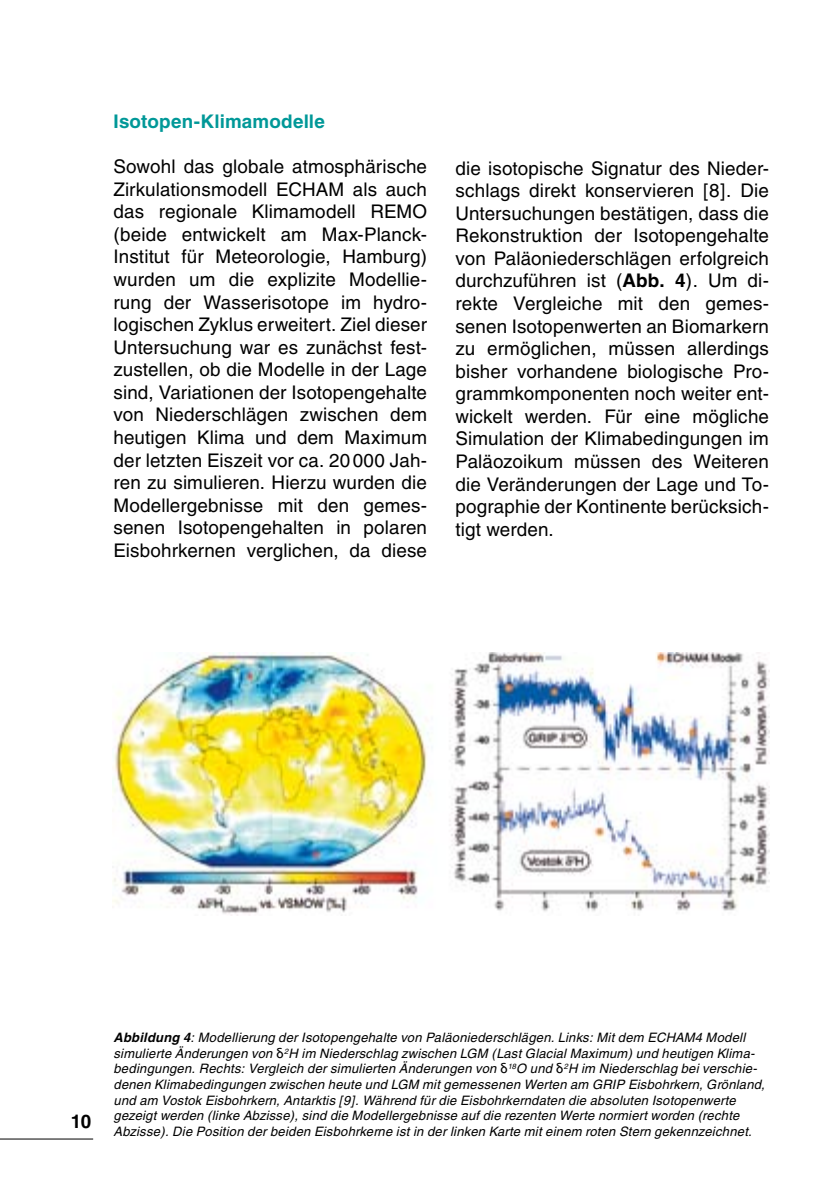
<style>
.page{position:relative;width:840px;height:1191px;background:#fff}
.page>*{position:absolute;margin:0;border:0;box-sizing:border-box;transform-origin:0 0}
.t1{font:18.8px/22.6px "Helvetica";letter-spacing:.005em;color:#000;text-align:justify}
.t2{font:700 18.8px "Helvetica";letter-spacing:.01em;color:#009898}
.t3{font:700 18.8px "Helvetica";color:#000}
.t4{font:italic 13px/15.6px "Helvetica";letter-spacing:.02em;color:#000}
.s1{font-weight:700}
.s2{font-family:"Lucida Console";font-style:normal}
</style>
<div class="page">
<hr style="left:0;top:1138px;width:93px;height:1px;background:#000">
<img style="left:113px;top:653px;width:655px;height:262px">
<p class="t2" style="left:113px;top:110px;width:213px">Isotopen-Klimamodelle</p>
<p class="t1" style="left:113px;top:155px;width:315px">Sowohl das globale atmosphärische Zirkulationsmodell ECHAM als auch das regionale Klimamodell REMO (beide entwickelt am Max-Planck-Institut für Meteorologie, Hamburg) wurden um die explizite Modellie&shy;rung der Wasserisotope im hydro&shy;logischen Zyklus erweitert. Ziel dieser Untersuchung war es zunächst fest&shy;zustellen, ob die Modelle in der Lage sind, Variationen der Isotopengehalte von Niederschlägen zwischen dem heutigen Klima und dem Maximum der letzten Eiszeit vor ca. 20000 Jah&shy;ren zu simulieren. Hierzu wurden die Modellergebnisse mit den gemes&shy;senen Isotopengehalten in polaren Eisbohrkernen verglichen, da diese</p>
<p class="t1" style="left:455px;top:157px;width:315px">die isotopische Signatur des Nieder&shy;schlags direkt konservieren [8]. Die Untersuchungen bestätigen, dass die Rekonstruktion der Isotopengehalte von Paläoniederschlägen erfolgreich durchzuführen ist (<span class="s1">Abb. 4</span>). Um di&shy;rekte Vergleiche mit den gemes&shy;senen Isotopenwerten an Biomarkern zu ermöglichen, müssen allerdings bisher vorhandene biologische Pro&shy;grammkomponenten noch weiter ent&shy;wickelt werden. Für eine mögliche Simulation der Klimabedingungen im Paläozoikum müssen des Weiteren die Veränderungen der Lage und To&shy;pographie der Kontinente berücksich&shy;tigt werden.</p>
<p class="t3" style="left:71px;top:1110px;width:22px">10</p>
<p class="t4" style="left:113px;top:1029px;width:652px"><span class="s1">Abbildung 4</span>: Modellierung der Isotopengehalte von Paläoniederschlägen. Links: Mit dem ECHAM4 Modell simulierte Änderungen von <span class="s2">δ</span><sup>2</sup>H im Niederschlag zwischen LGM (Last Glacial Maximum) und heutigen Klima&shy;bedingungen. Rechts: Vergleich der simulierten Änderungen von <span class="s2">δ</span><sup>18</sup>O und <span class="s2">δ</span><sup>2</sup>H im Niederschlag bei verschie&shy;denen Klimabedingungen zwischen heute und LGM mit gemessenen Werten am GRIP Eisbohrkern, Grönland, und am Vostok Eisbohrkern, Antarktis [9]. Während für die Eisbohrkerndaten die absoluten Isotopenwerte gezeigt werden (linke Abzisse), sind die Modellergebnisse auf die rezenten Werte normiert worden (rechte Abzisse). Die Position der beiden Eisbohrkerne ist in der linken Karte mit einem roten Stern gekennzeichnet.</p>
</div>
